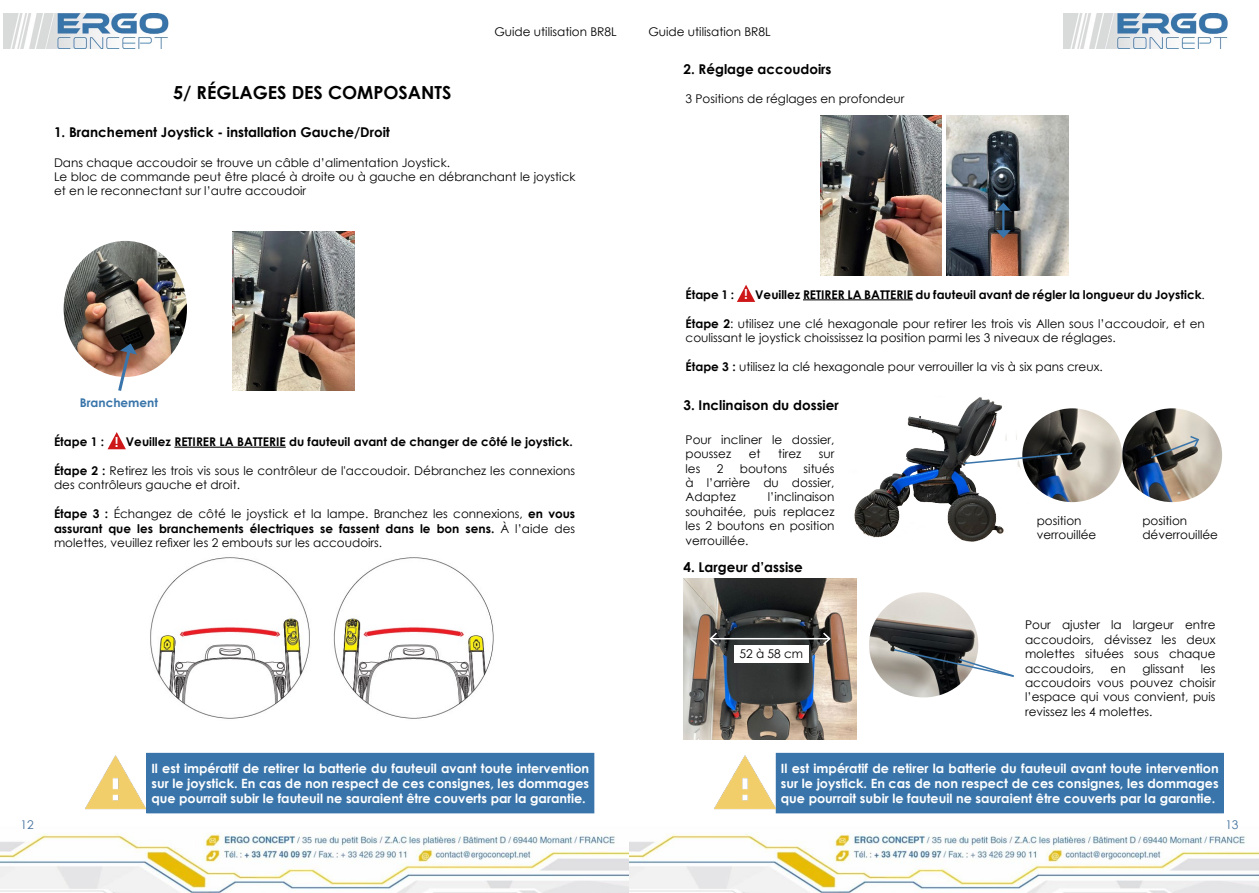
<style>
.page{position:relative;width:1259px;height:893px;background:#fff}
.page>*{position:absolute;margin:0;border:0;box-sizing:border-box;transform-origin:0 0}
.t1{font:700 18px "Century Gothic";color:#000}
.t2{font:700 13.5px "Century Gothic";color:#000}
.t3{font:700 12.75px/15.3px "Century Gothic";color:#fff;text-align:justify}
.t4{font:12px/14.4px "Century Gothic";color:#000}
.t5{font:700 12px "Century Gothic";color:#000}
.t6{font:700 12px "Century Gothic";color:#3975aa}
.t7{font:12px "Century Gothic";color:#43729d}
.s1{font-family:"Cottox";font-weight:900;font-size:10.05px;color:#fff}
.s2{font-weight:700}
.s3{font-weight:400}
</style>
<div class="page">
<img style="left:3px;top:14px;width:165px;height:34px">
<img style="left:1063px;top:14px;width:165px;height:34px">
<img style="left:0;top:832px;width:1259px;height:61px">
<img style="left:64px;top:241px;width:123px;height:136px">
<svg style="left:116px;top:343px;width:21px;height:48px"></svg>
<img style="left:150px;top:557px;width:344px;height:162px">
<hr style="left:174px;top:447px;width:112px;height:1px;background:#000">
<svg style="left:108px;top:432px;width:18px;height:17px"></svg>
<img style="left:820px;top:116px;width:121px;height:159px">
<img style="left:947px;top:116px;width:121px;height:159px">
<hr style="left:1002px;top:209px;width:2px;height:23px;background:#3975aa">
<svg style="left:996px;top:203px;width:14px;height:7px"></svg>
<svg style="left:996px;top:230px;width:14px;height:8px"></svg>
<hr style="left:803px;top:299px;width:110px;height:1px;background:#000">
<svg style="left:737px;top:285px;width:18px;height:17px"></svg>
<img style="left:233px;top:231px;width:121px;height:160px">
<img style="left:1031px;top:408px;width:191px;height:94px">
<img style="left:854px;top:397px;width:177px;height:145px">
<svg style="left:963px;top:452px;width:111px;height:13px"></svg>
<svg style="left:1149px;top:435px;width:51px;height:25px"></svg>
<img style="left:683px;top:579px;width:173px;height:160px">
<hr style="left:710px;top:638px;width:119px;height:1px;background:#fff">
<svg style="left:708px;top:631px;width:10px;height:15px"></svg>
<svg style="left:821px;top:631px;width:11px;height:15px"></svg>
<div style="left:734px;top:645px;width:74px;height:17px;background:#fff"></div>
<img style="left:869px;top:592px;width:109px;height:105px">
<svg style="left:892px;top:648px;width:122px;height:30px"></svg>
<div style="left:147px;top:753px;width:447px;height:60px;background:#3975aa"></div>
<img style="left:85px;top:755px;width:61px;height:55px">
<div style="left:776px;top:753px;width:447px;height:60px;background:#3975aa"></div>
<img style="left:714px;top:755px;width:61px;height:55px">
<p class="t4" style="left:494px;top:24px;width:124px">Guide utilisation BR8L</p>
<p class="t4" style="left:648px;top:24px;width:124px">Guide utilisation BR8L</p>
<h1 class="t1" style="left:173px;top:78px;width:280px">5/ RÉGLAGES DES COMPOSANTS</h1>
<p class="t2" style="left:54px;top:122px;width:337px">1. Branchement Joystick - installation Gauche/Droit</p>
<p class="t4" style="left:54px;top:155px;width:523px">Dans chaque accoudoir se trouve un câble d’alimentation Joystick.<br>Le bloc de commande peut être placé à droite ou à gauche en débranchant le joystick et en le reconnectant sur l’autre accoudoir</p>
<p class="t6" style="left:80px;top:394px;width:80px">Branchement</p>
<p class="t5" style="left:54px;top:433px;width:520px">Étape 1 : <span class="s1">!</span> Veuillez RETIRER LA BATTERIE du fauteuil avant de changer de côté le joystick.</p>
<p class="t4" style="left:54px;top:463px;width:523px"><span class="s2">Étape 2 :</span> Retirez les trois vis sous le contrôleur de l'accoudoir. Débranchez les connexions des contrôleurs gauche et droit.</p>
<p class="t4" style="left:54px;top:506px;width:523px;text-align:justify"><span class="s2">Étape 3 :</span> Échangez de côté le joystick et la lampe. Branchez les connexions, <span class="s2">en vous assurant que les branchements électriques se fassent dans le bon sens.</span> À l’aide des molettes, veuillez refixer les 2 embouts sur les accoudoirs.</p>
<p class="t2" style="left:683px;top:59px;width:149px">2. Réglage accoudoirs</p>
<p class="t4" style="left:685px;top:92px;width:220px">3 Positions de réglages en profondeur</p>
<p class="t5" style="left:685px;top:285px;width:521px">Étape 1 : <span class="s1">!</span> Veuillez RETIRER LA BATTERIE du fauteuil avant de régler la longueur du Joystick<span class="s3">.</span></p>
<p class="t4" style="left:685px;top:316px;width:521px"><span class="s2">Étape 2</span>: utilisez une clé hexagonale pour retirer les trois vis Allen sous l’accoudoir, et en coulissant le joystick choississez la position parmi les 3 niveaux de réglages.</p>
<p class="t4" style="left:685px;top:359px;width:419px"><span class="s2">Étape 3 :</span> utilisez la clé hexagonale pour verrouiller la vis à six pans creux.</p>
<p class="t2" style="left:683px;top:395px;width:157px">3. Inclinaison du dossier</p>
<p class="t4" style="left:685px;top:432px;width:150px">Pour incliner le dossier, poussez</p>
<p class="t4" style="left:749px;top:446px;width:13px">et</p>
<p class="t4" style="left:778px;top:446px;width:24px">tirez</p>
<p class="t4" style="left:819px;top:446px;width:17px">sur</p>
<p class="t4" style="left:685px;top:461px;width:150px;text-align:justify;text-indent:118px">situés à l’arrière du dossier, Adaptez</p>
<p class="t4" style="left:685px;top:461px;width:16px">les</p>
<p class="t4" style="left:717px;top:461px;width:8px">2</p>
<p class="t4" style="left:740px;top:461px;width:49px">boutons</p>
<p class="t4" style="left:685px;top:490px;width:150px;text-align:justify;text-indent:82px">l’inclinaison souhaitée, puis replacez les 2 boutons en position verrouillée.</p>
<p class="t2" style="left:683px;top:556px;width:121px">4. Largeur d’assise</p>
<p class="t4" style="left:739px;top:646px;width:65px">52 à 58 cm</p>
<p class="t4" style="left:1036px;top:513px;width:61px">position verrouillée</p>
<p class="t4" style="left:1142px;top:513px;width:77px">position déverrouillée</p>
<p class="t4" style="left:1025px;top:618px;width:192px;text-align:justify">Pour ajuster la largeur entre accoudoirs, dévissez les deux molettes situées sous chaque accoudoirs,</p>
<p class="t4" style="left:1110px;top:661px;width:17px">en</p>
<p class="t4" style="left:1142px;top:661px;width:43px">glissant</p>
<p class="t4" style="left:1025px;top:661px;width:192px;text-align:justify;text-indent:176px">les accoudoirs vous pouvez choisir l’espace qui vous convient, puis revissez les 4 molettes.</p>
<p class="t3" style="left:151px;top:760px;width:439px">Il est impératif de retirer la batterie du fauteuil avant toute intervention sur le joystick. En cas de non respect de ces consignes, les dommages que pourrait subir le fauteuil ne sauraient être couverts par la garantie.</p>
<p class="t3" style="left:781px;top:760px;width:439px">Il est impératif de retirer la batterie du fauteuil avant toute intervention sur le joystick. En cas de non respect de ces consignes, les dommages que pourrait subir le fauteuil ne sauraient être couverts par la garantie.</p>
<p class="t7" style="left:20px;top:816px;width:15px">12</p>
<p class="t7" style="left:1225px;top:816px;width:15px">13</p>
</div>
